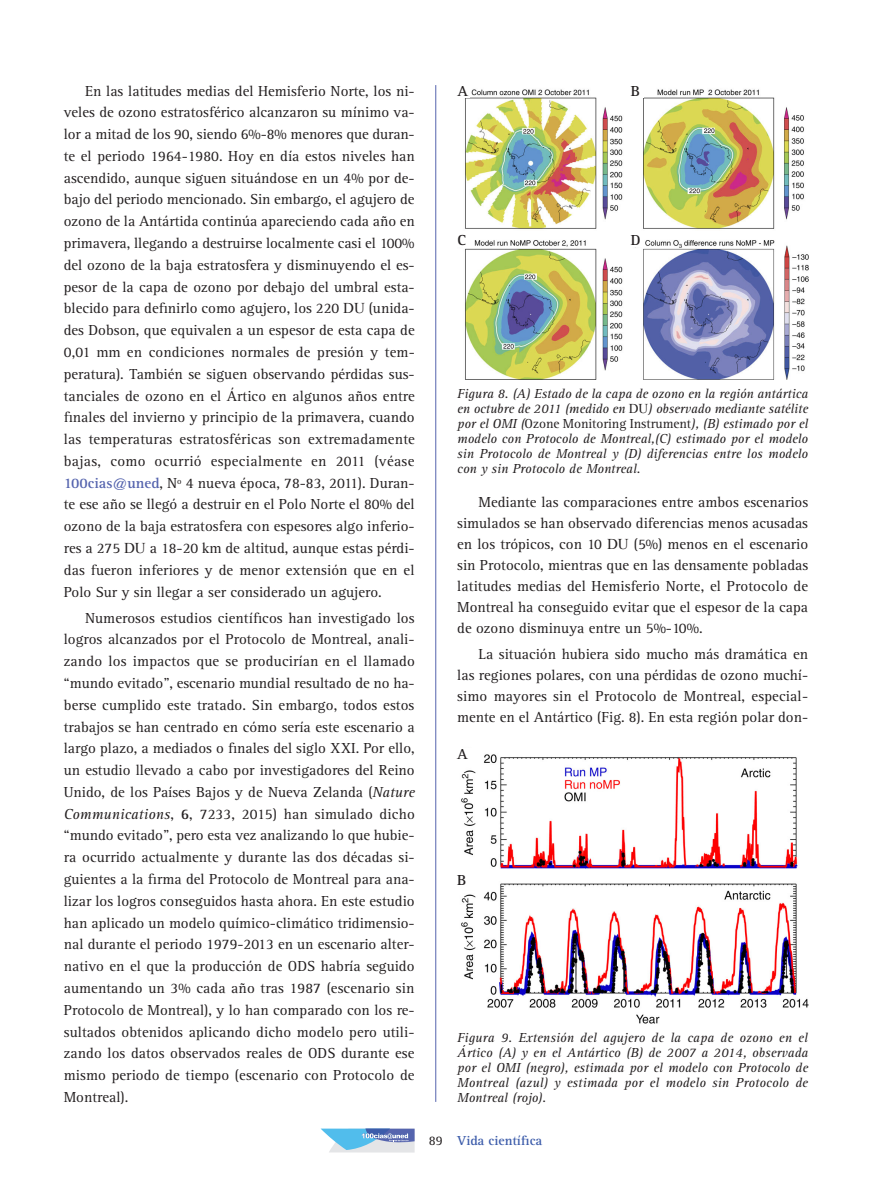
<style>
.page{position:relative;width:872px;height:1187px;background:#fff}
.page>*{position:absolute;margin:0;border:0;box-sizing:border-box;transform-origin:0 0}
.GENERAL-PARRAFO-1{font:15px/21.8px "Rotis Serif Std";color:#231f20;text-align:justify}
.GENERAL-NIVEL-3{font:700 15px "Rotis Serif Std";color:#231f20}
.GENERAL-NIVEL-3-2{font:italic 13.5px/15px "Rotis Serif Std";letter-spacing:.005em;color:#231f20;text-align:justify}
.t1{font:700 13.5px "Rotis Serif Std";color:#3c5caa}
.t2{font:13.5px "Rotis Serif Std";color:#231f20}
.s1{font-family:"Times New Roman"}
.s2{font-weight:700;color:#5564ae}
.s3{font-style:italic}
.s4{font-weight:700}
.s5{font-family:"Times New Roman";font-style:normal}
.s6{font-style:normal}
</style>
<div class="page">
<hr style="left:435px;top:85px;width:1px;height:1016px;background:#5564ae">
<img style="left:465px;top:89px;width:343px;height:290px">
<div style="left:457px;top:234px;width:13px;height:13px;background:#fff"></div>
<div style="left:631px;top:234px;width:12px;height:13px;background:#fff"></div>
<div style="left:631px;top:85px;width:12px;height:13px;background:#fff"></div>
<div style="left:457px;top:85px;width:13px;height:13px;background:#fff"></div>
<img style="left:461px;top:754px;width:347px;height:270px">
<div style="left:457px;top:874px;width:19px;height:15px;background:#fff"></div>
<div style="left:457px;top:748px;width:19px;height:12px;background:#fff"></div>
<svg style="left:320px;top:1128px;width:94px;height:24px"></svg>
<p class="GENERAL-PARRAFO-1" style="left:64px;top:80px;width:353px;text-indent:21px">En las latitudes medias del Hemisferio Norte, los ni&shy;veles de ozono estratosférico alcanzaron su mínimo va&shy;lor a mitad de los 90, siendo 6%-8% menores que duran&shy;te el periodo 1964-1980. Hoy en día estos niveles han ascendido, aunque siguen situándose en un 4% por de&shy;bajo del periodo mencionado. Sin embargo, el agujero de ozono de la Antártida continúa apareciendo cada año en primavera, llegando a destruirse localmente casi el 100% del ozono de la baja estratosfera y disminuyendo el es&shy;pesor de la capa de ozono por debajo del umbral esta&shy;blecido para definirlo como agujero, los 220 <span class="s1">DU</span> (unida&shy;des Dobson, que equivalen a un espesor de esta capa de 0,01 <span class="s1">mm</span> en condiciones normales de presión y tem&shy;peratura). También se siguen observando pérdidas sus&shy;tanciales de ozono en el Ártico en algunos años entre finales del invierno y principio de la primavera, cuando las temperaturas estratosféricas son extremadamente bajas, como ocurrió especialmente en 2011 (véase <span class="s2">100cias@uned</span>, Nº 4 nueva época, 78-83, 2011). Duran&shy;te ese año se llegó a destruir en el Polo Norte el 80% del ozono de la baja estratosfera con espesores algo inferio&shy;res a 275 <span class="s1">DU</span> a 18-20 <span class="s1">km</span> de altitud, aunque estas pérdi&shy;das fueron inferiores y de menor extensión que en el Polo Sur y sin llegar a ser considerado un agujero.</p>
<p class="GENERAL-PARRAFO-1" style="left:64px;top:607px;width:352px;text-indent:21px">Numerosos estudios científicos han investigado los logros alcanzados por el Protocolo de Montreal, anali&shy;zando los impactos que se producirían en el llamado “mundo evitado”, escenario mundial resultado de no ha&shy;berse cumplido este tratado. Sin embargo, todos estos trabajos se han centrado en cómo sería este escenario a largo plazo, a mediados o finales del siglo XXI. Por ello, un estudio llevado a cabo por investigadores del Reino Unido, de los Países Bajos y de Nueva Zelanda (<span class="s3">Nature Communications</span>, <span class="s4">6</span>, 7233, 2015) han simulado dicho “mundo evitado”, pero esta vez analizando lo que hubie&shy;ra ocurrido actualmente y durante las dos décadas si&shy;guientes a la firma del Protocolo de Montreal para ana&shy;lizar los logros conseguidos hasta ahora. En este estudio han aplicado un modelo químico-climático tridimensio&shy;nal durante el periodo 1979-2013 en un escenario alter&shy;nativo en el que la producción de ODS habría seguido aumentando un 3% cada año tras 1987 (escenario sin Protocolo de Montreal), y lo han comparado con los re&shy;sultados obtenidos aplicando dicho modelo pero utili&shy;zando los datos observados reales de ODS durante ese mismo periodo de tiempo (escenario con Protocolo de Montreal).</p>
<p class="GENERAL-NIVEL-3" style="left:457px;top:82px;width:12px">A</p>
<p class="GENERAL-NIVEL-3" style="left:631px;top:82px;width:11px">B</p>
<p class="GENERAL-NIVEL-3" style="left:457px;top:231px;width:10px">C</p>
<p class="GENERAL-NIVEL-3" style="left:631px;top:231px;width:11px">D</p>
<p class="GENERAL-NIVEL-3-2" style="left:457px;top:387px;width:352px">Figura 8. (A) Estado de la capa de ozono en la región antártica en octubre de 2011 (medido en <span class="s5">DU</span>) observado mediante satélite por el OMI (<span class="s6">Ozone Monitoring Instrument</span>), (B) estimado por el modelo con Protocolo de Montreal,(C) estimado por el modelo sin Protocolo de Montreal y (D) diferencias entre los modelo con y sin Protocolo de Montreal.</p>
<p class="GENERAL-PARRAFO-1" style="left:457px;top:492px;width:352px;line-height:21px;text-indent:21px">Mediante las comparaciones entre ambos escenarios simulados se han observado diferencias menos acusadas en los trópicos, con 10 <span class="s1">DU</span> (5%) menos en el escenario sin Protocolo, mientras que en las densamente pobladas latitudes medias del Hemisferio Norte, el Protocolo de Montreal ha conseguido evitar que el espesor de la capa de ozono disminuya entre un 5%-10%.</p>
<p class="GENERAL-PARRAFO-1" style="left:457px;top:643px;width:352px;line-height:21px;text-indent:21px">La situación hubiera sido mucho más dramática en las regiones polares, con una pérdidas de ozono muchí&shy;simo mayores sin el Protocolo de Montreal, especial&shy;mente en el Antártico (Fig. 8). En esta región polar don-</p>
<p class="GENERAL-NIVEL-3" style="left:457px;top:744px;width:12px">A</p>
<p class="GENERAL-NIVEL-3" style="left:457px;top:871px;width:11px">B</p>
<p class="GENERAL-NIVEL-3-2" style="left:457px;top:1030px;width:352px">Figura 9. Extensión del agujero de la capa de ozono en el Ártico (A) y en el Antártico (B) de 2007 a 2014, observada por el OMI (negro), estimada por el modelo con Protocolo de Montreal (azul) y estimada por el modelo sin Protocolo de Montreal (rojo).</p>
<p class="t2" style="left:429px;top:1133px;width:16px">89</p>
<p class="t1" style="left:457px;top:1132px;width:87px">Vida científica</p>
</div>
